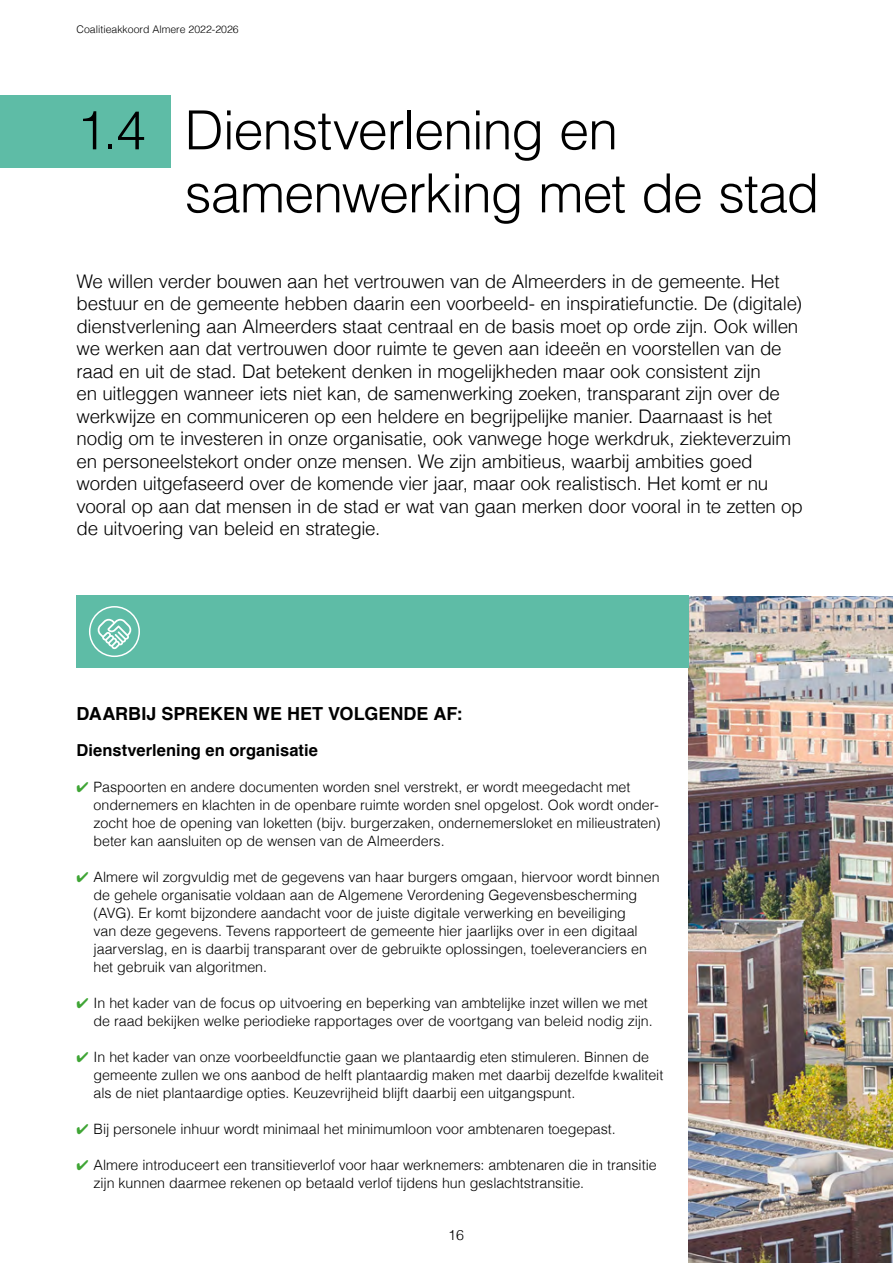
<style>
.page{position:relative;width:893px;height:1263px;background:#fff}
.page>*{position:absolute;margin:0;border:0;box-sizing:border-box;transform-origin:0 0}
.Kop_2_paragraaf{font:300 54px/63px "Helvetica";letter-spacing:-.02em;color:#000}
.introtekst{font:300 18.75px/22.5px "Helvetica";letter-spacing:-.015em;color:#000}
.subkop_-_niv_1{font:700 18px "Helvetica";color:#000}
.subkop_-_niv_2{font:700 16.5px "Helvetica";letter-spacing:.005em;color:#000}
.t1{font:300 14.25px/18px "Helvetica";color:#000}
.t2{font:300 10.5px "Helvetica";color:#000}
.s1{color:#3fa535}
</style>
<div class="page">
<img style="left:689px;top:596px;width:204px;height:667px">
<div style="left:0;top:96px;width:170px;height:72px;background:#5ebca6"></div>
<div style="left:77px;top:595px;width:612px;height:73px;background:#5ebca6"></div>
<svg style="left:97px;top:619px;width:34px;height:30px"></svg>
<div style="left:89px;top:606px;width:51px;height:51px;border:2px solid #fff;border-radius:50%"></div>
<p class="t2" style="left:77px;top:20px;width:164px">Coalitieakkoord Almere 2022-2026</p>
<p class="Kop_2_paragraaf" style="left:185px;top:95px;width:636px;text-indent:-108px">1.4 Dienstverlening en samenwerking met de stad</p>
<p class="introtekst" style="left:77px;top:268px;width:728px">We willen verder bouwen aan het vertrouwen van de Almeerders in de gemeente. Het bestuur en de gemeente hebben daarin een voorbeeld- en inspiratiefunctie. De (digitale) dienstverlening aan Almeerders staat centraal en de basis moet op orde zijn. Ook willen we werken aan dat vertrouwen door ruimte te geven aan ideeën en voorstellen van de raad en uit de stad. Dat betekent denken in mogelijkheden maar ook consistent zijn<br>en uitleggen wanneer iets niet kan, de samenwerking zoeken, transparant zijn over de werkwijze en communiceren op een heldere en begrijpelijke manier. Daarnaast is het nodig om te investeren in onze organisatie, ook vanwege hoge werkdruk, ziekteverzuim en personeelstekort onder onze mensen. We zijn ambitieus, waarbij ambities goed worden uitgefaseerd over de komende vier jaar, maar ook realistisch. Het komt er nu vooral op aan dat mensen in de stad er wat van gaan merken door vooral in te zetten op de uitvoering van beleid en strategie.</p>
<p class="subkop_-_niv_1" style="left:77px;top:703px;width:388px">DAARBIJ SPREKEN WE HET VOLGENDE AF:</p>
<p class="subkop_-_niv_2" style="left:77px;top:740px;width:243px">Dienstverlening en organisatie</p>
<p class="t1" style="left:94px;top:777px;width:568px;text-indent:-17px"><span class="s1">✔</span> Paspoorten en andere documenten worden snel verstrekt, er wordt meegedacht met ondernemers en klachten in de openbare ruimte worden snel opgelost. Ook wordt onder&shy;zocht hoe de opening van loketten (bijv. burgerzaken, ondernemersloket en milieustraten) beter kan aansluiten op de wensen van de Almeerders.</p>
<p class="t1" style="left:94px;top:867px;width:568px;text-indent:-17px"><span class="s1">✔</span> Almere wil zorgvuldig met de gegevens van haar burgers omgaan, hiervoor wordt binnen de gehele organisatie voldaan aan de Algemene Verordening Gegevensbescherming (AVG). Er komt bijzondere aandacht voor de juiste digitale verwerking en beveiliging<br>van deze gegevens. Tevens rapporteert de gemeente hier jaarlijks over in een digitaal jaarverslag, en is daarbij transparant over de gebruikte oplossingen, toeleveranciers en het gebruik van algoritmen.</p>
<p class="t1" style="left:94px;top:993px;width:561px;text-indent:-17px"><span class="s1">✔</span> In het kader van de focus op uitvoering en beperking van ambtelijke inzet willen we met de raad bekijken welke periodieke rapportages over de voortgang van beleid nodig zijn.</p>
<p class="t1" style="left:94px;top:1047px;width:571px;text-indent:-17px"><span class="s1">✔</span> In het kader van onze voorbeeldfunctie gaan we plantaardig eten stimuleren. Binnen de gemeente zullen we ons aanbod de helft plantaardig maken met daarbij dezelfde kwaliteit als de niet plantaardige opties. Keuzevrijheid blijft daarbij een uitgangspunt.</p>
<p class="t1" style="left:77px;top:1119px;width:541px"><span class="s1">✔</span> Bij personele inhuur wordt minimaal het minimumloon voor ambtenaren toegepast.</p>
<p class="t1" style="left:94px;top:1155px;width:565px;text-indent:-17px"><span class="s1">✔</span> Almere introduceert een transitieverlof voor haar werknemers: ambtenaren die in transitie zijn kunnen daarmee rekenen op betaald verlof tijdens hun geslachtstransitie.</p>
<p class="t1" style="left:448px;top:1225px;width:17px">16</p>
</div>
